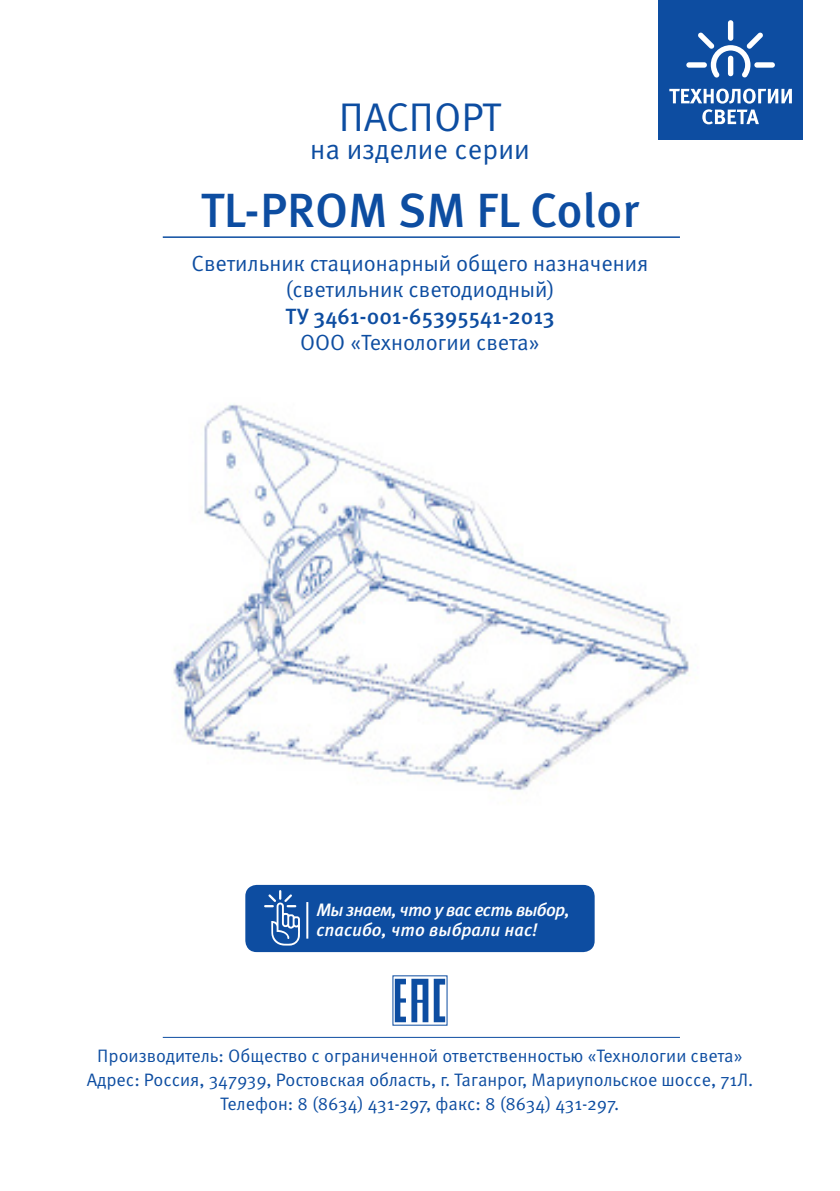
<style>
.page{position:relative;width:840px;height:1191px;background:#fff}
.page>*{position:absolute;margin:0;border:0;box-sizing:border-box;transform-origin:0 0}
.t1{font:500 48px "Meta Pro";color:#0d4da1}
.t2{font:40px "Meta Pro";color:#0d4da1}
.t3{font:28px "Meta Pro";color:#0d4da1}
.t4{font:22px "Meta Pro";color:#0d4da1}
.t5{font:500 22px "Meta Pro";color:#0d4da1}
.t6{font:18px "Meta Pro";color:#0d4da1}
.t7{font:italic 500 18px/20px "Meta Pro";letter-spacing:-.025em;color:#fff}
</style>
<div class="page">
<hr style="left:163px;top:236px;width:516px;height:2px;background:#0d4da1">
<div style="left:658px;top:0;width:144px;height:140px;background:#0d4da1"></div>
<svg style="left:698px;top:32px;width:64px;height:46px"></svg>
<div style="left:727px;top:20px;width:6px;height:21px;background:#fff;border-radius:3px"></div>
<div style="left:686px;top:62px;width:20px;height:6px;background:#fff;border-radius:3px"></div>
<div style="left:754px;top:62px;width:20px;height:6px;background:#fff;border-radius:3px"></div>
<svg style="left:669px;top:89px;width:122px;height:35px"></svg>
<hr style="left:163px;top:1037px;width:516px;height:1px;background:#0d4da1">
<svg style="left:394px;top:978px;width:51px;height:44px"></svg>
<div style="left:245px;top:885px;width:349px;height:67px;background:#0d4da1;border-radius:11px"></div>
<svg style="left:264px;top:890px;width:36px;height:55px"></svg>
<hr style="left:306px;top:902px;width:2px;height:36px;background:#fff">
<img style="left:172px;top:404px;width:518px;height:390px">
<p class="t2" style="left:338px;top:91px;width:164px">ПАСПОРТ</p>
<p class="t3" style="left:310px;top:131px;width:221px">на изделие серии</p>
<p class="t1" style="left:200px;top:180px;width:440px">TL-PROM SM FL Color</p>
<p class="t4" style="left:191px;top:249px;width:458px">Светильник стационарный общего назначения</p>
<p class="t4" style="left:285px;top:275px;width:270px">(светильник светодиодный)</p>
<p class="t5" style="left:285px;top:302px;width:270px">ТУ 3461-001-65395541-2013</p>
<p class="t4" style="left:300px;top:328px;width:241px">ООО «Технологии света»</p>
<p class="t7" style="left:316px;top:900px;width:255px">Мы знаем, что у вас есть выбор, спасибо, что выбрали нас!</p>
<p class="t6" style="left:97px;top:1044px;width:646px">Производитель: Общество с ограниченной ответственностью «Технологии света»</p>
<p class="t6" style="left:87px;top:1068px;width:667px">Адрес: Россия, 347939, Ростовская область, г. Таганрог, Мариупольское шоссе, 71Л.</p>
<p class="t6" style="left:220px;top:1092px;width:400px">Телефон: 8 (8634) 431-297, факс: 8 (8634) 431-297.</p>
</div>
